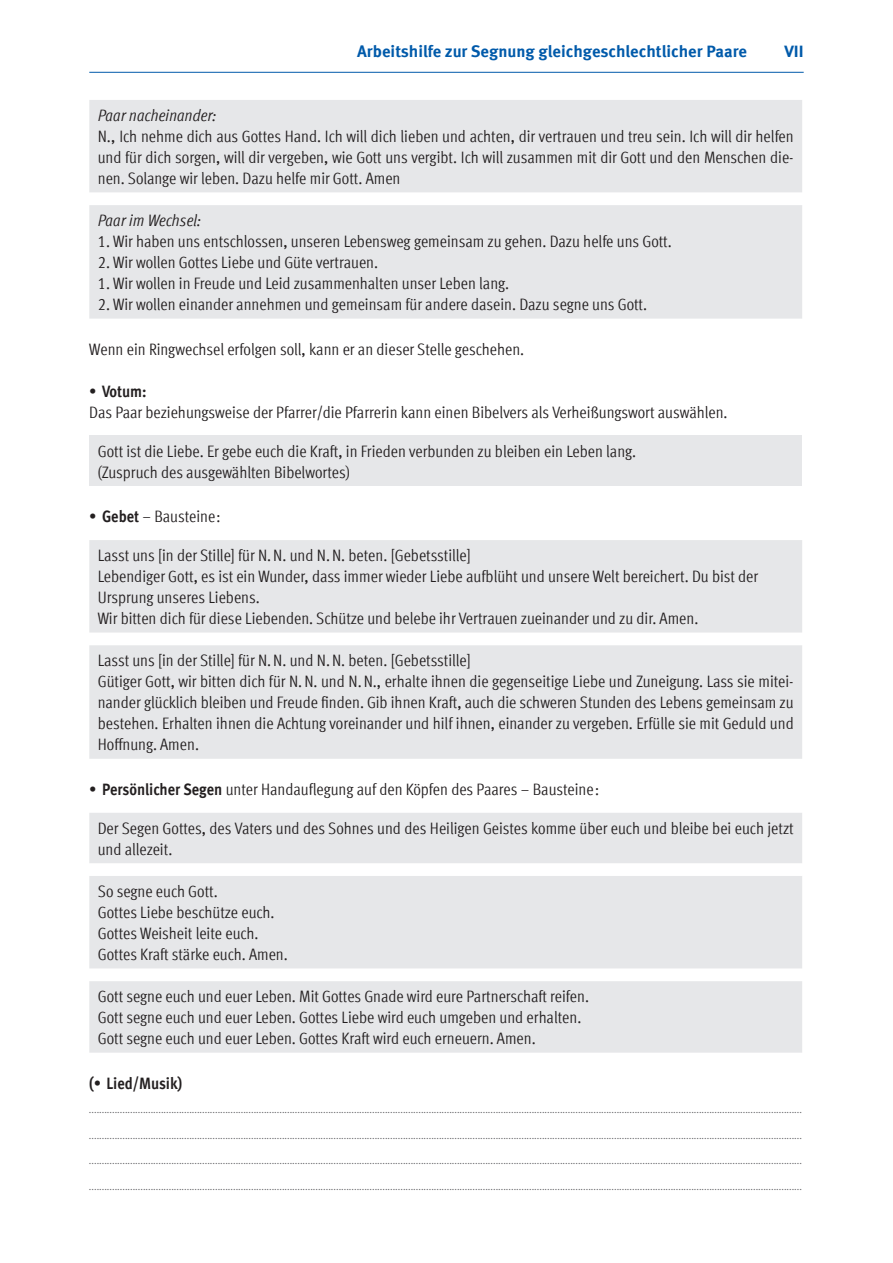
<style>
.page{position:relative;width:893px;height:1263px;background:#fff}
.page>*{position:absolute;margin:0;border:0;box-sizing:border-box;transform-origin:0 0}
.t1{font:condensed 16.5px/21px "Meta Offc";color:#231f20}
.t2{font:700 16.5px "Meta Offc";color:#015aaa}
.t3{font:italic condensed 16.5px "Meta Offc";color:#231f20}
.t4{font:700 condensed 16.5px "Meta Offc";letter-spacing:-.005em;color:#231f20}
.t5{font:9px "Meta Offc Norm Ita";color:#636366}
.s1{font-weight:700}
</style>
<div class="page">
<hr style="left:89px;top:72px;width:715px;height:1px;background:#015aaa">
<div style="left:89px;top:100px;width:713px;height:219px;background:#e6e7e9"></div>
<div style="left:89px;top:436px;width:713px;height:50px;background:#e6e7e9"></div>
<div style="left:89px;top:540px;width:713px;height:219px;background:#e6e7e9"></div>
<svg style="left:89px;top:813px;width:713px;height:240px;background:#e8e9eb"></svg>
<p class="t2" style="left:357px;top:42px;width:391px">Arbeitshilfe zur Segnung gleichgeschlechtlicher Paare</p>
<p class="t2" style="left:784px;top:42px;width:21px">VII</p>
<p class="t3" style="left:98px;top:106px;width:120px">Paar nacheinander:</p>
<p class="t1" style="left:98px;top:126px;width:697px;text-align:justify">N., Ich nehme dich aus Gottes Hand. Ich will dich lieben und achten, dir vertrauen und treu sein. Ich will dir helfen und für dich sorgen, will dir vergeben, wie Gott uns vergibt. Ich will zusammen mit dir Gott und den Menschen die&shy;nen. Solange wir leben. Dazu helfe mir Gott. Amen</p>
<p class="t3" style="left:98px;top:211px;width:105px">Paar im Wechsel:</p>
<p class="t1" style="left:98px;top:231px;width:576px">1. Wir haben uns entschlossen, unseren Lebensweg gemeinsam zu gehen. Dazu helfe uns Gott.</p>
<p class="t1" style="left:98px;top:252px;width:282px">2. Wir wollen Gottes Liebe und Güte vertrauen.</p>
<p class="t1" style="left:98px;top:273px;width:413px">1. Wir wollen in Freude und Leid zusammenhalten unser Leben lang.</p>
<p class="t1" style="left:98px;top:294px;width:551px">2. Wir wollen einander annehmen und gemeinsam für andere dasein. Dazu segne uns Gott.</p>
<p class="t1" style="left:89px;top:339px;width:436px">Wenn ein Ringwechsel erfolgen soll, kann er an dieser Stelle geschehen.</p>
<p class="t4" style="left:89px;top:381px;width:59px">• Votum:</p>
<p class="t1" style="left:89px;top:402px;width:640px">Das Paar beziehungsweise der Pfarrer/die Pfarrerin kann einen Bibelvers als Verheißungswort auswählen.</p>
<p class="t1" style="left:98px;top:441px;width:540px">Gott ist die Liebe. Er gebe euch die Kraft, in Frieden verbunden zu bleiben ein Leben lang. (Zuspruch des ausgewählten Bibelwortes)</p>
<p class="t1" style="left:89px;top:506px;width:133px"><span class="s1">• Gebet</span> – Bausteine:</p>
<p class="t1" style="left:98px;top:545px;width:662px">Lasst uns [in der Stille] für N.N. und N.N. beten. [Gebetsstille]<br>Lebendiger Gott, es ist ein Wunder, dass immer wieder Liebe aufblüht und unsere Welt bereichert. Du bist der Ursprung unseres Liebens.<br>Wir bitten dich für diese Liebenden. Schütze und belebe ihr Vertrauen zueinander und zu dir. Amen.</p>
<p class="t1" style="left:98px;top:650px;width:697px">Lasst uns [in der Stille] für N.N. und N.N. beten. [Gebetsstille]<br>Gütiger Gott, wir bitten dich für N.N. und N.N., erhalte ihnen die gegenseitige Liebe und Zuneigung. Lass sie mitei&shy;nander glücklich bleiben und Freude finden. Gib ihnen Kraft, auch die schweren Stunden des Lebens gemeinsam zu bestehen. Erhalten ihnen die Achtung voreinander und hilf ihnen, einander zu vergeben. Erfülle sie mit Geduld und Hoffnung. Amen.</p>
<p class="t1" style="left:89px;top:779px;width:511px"><span class="s1">• Persönlicher Segen</span> unter Handauflegung auf den Köpfen des Paares – Bausteine:</p>
<p class="t1" style="left:98px;top:818px;width:697px">Der Segen Gottes, des Vaters und des Sohnes und des Heiligen Geistes komme über euch und bleibe bei euch jetzt und allezeit.</p>
<p class="t1" style="left:98px;top:881px;width:192px">So segne euch Gott.<br>Gottes Liebe beschütze euch.<br>Gottes Weisheit leite euch.<br>Gottes Kraft stärke euch. Amen.</p>
<p class="t1" style="left:98px;top:986px;width:493px">Gott segne euch und euer Leben. Mit Gottes Gnade wird eure Partnerschaft reifen.<br>Gott segne euch und euer Leben. Gottes Liebe wird euch umgeben und erhalten.<br>Gott segne euch und euer Leben. Gottes Kraft wird euch erneuern. Amen.</p>
<p class="t4" style="left:89px;top:1073px;width:94px">(• Lied/Musik)</p>
<p class="t5" style="left:89px;top:1105px;width:714px">.....................................................................................................................................................................................................................................................................................</p>
<p class="t5" style="left:89px;top:1130px;width:714px">.....................................................................................................................................................................................................................................................................................</p>
<p class="t5" style="left:89px;top:1156px;width:714px">.....................................................................................................................................................................................................................................................................................</p>
<p class="t5" style="left:89px;top:1181px;width:714px">.....................................................................................................................................................................................................................................................................................</p>
</div>
